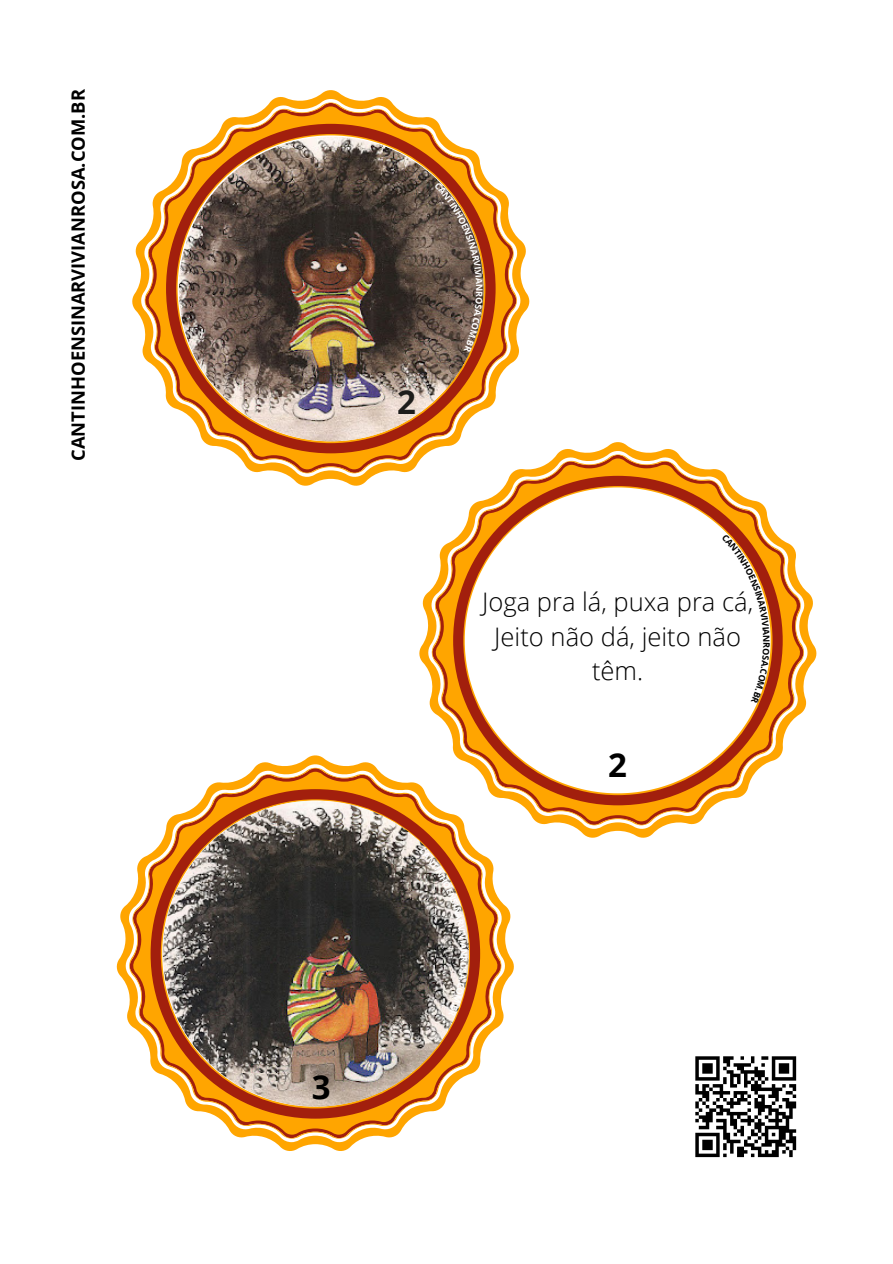
<style>
.page{position:relative;width:893px;height:1264px;background:#fff}
.page>*{position:absolute;margin:0;border:0;box-sizing:border-box;transform-origin:0 0}
.t1{font:700 33px "Open Sans";color:#000}
.t2{font:700 33px "Open Sans";color:#1d1d1b}
.t3{font:300 25.5px/34.8px "Open Sans";color:#000;text-align:center}
.t4{font:700 18.3px "Open Sans";color:#000}
</style>
<div class="page">
<svg style="left:132px;top:90px;width:398px;height:396px"></svg>
<svg style="left:140px;top:98px;width:381px;height:380px"></svg>
<svg style="left:143px;top:102px;width:375px;height:371px"></svg>
<svg style="left:166px;top:124px;width:329px;height:329px"></svg>
<svg style="left:178px;top:135px;width:305px;height:306px"></svg>
<svg style="left:418px;top:441px;width:399px;height:397px"></svg>
<svg style="left:427px;top:450px;width:381px;height:380px"></svg>
<svg style="left:430px;top:454px;width:375px;height:371px"></svg>
<svg style="left:453px;top:476px;width:329px;height:329px"></svg>
<svg style="left:464px;top:487px;width:306px;height:306px"></svg>
<svg style="left:116px;top:754px;width:399px;height:397px"></svg>
<svg style="left:124px;top:763px;width:382px;height:380px"></svg>
<svg style="left:128px;top:767px;width:374px;height:371px"></svg>
<svg style="left:151px;top:789px;width:329px;height:329px"></svg>
<svg style="left:162px;top:800px;width:306px;height:306px;background:#dd8534"></svg>
<img style="left:179px;top:137px;width:304px;height:304px;border-radius:50%">
<svg style="left:483px;top:568px;width:102px;height:83px"></svg>
<svg style="left:695px;top:1056px;width:102px;height:102px"></svg>
<img style="left:163px;top:800px;width:305px;height:306px;border-radius:50%">
<svg style="left:434px;top:182px;width:48px;height:170px;background:#7a5943"></svg>
<svg style="left:721px;top:533px;width:48px;height:171px"></svg>
<svg style="left:419px;top:846px;width:48px;height:171px;background:#998171"></svg>
<p class="t4" style="left:65px;top:461px;width:373px;rotate:-90deg">CANTINHOENSINARVIVIANROSA.COM.BR</p>
<p class="t2" style="left:397px;top:379px;width:20px">2</p>
<p class="t3" style="left:482px;top:583px;width:273px">Joga pra lá, puxa pra cá,<br>Jeito não dá, jeito não têm.</p>
<p class="t1" style="left:608px;top:741px;width:20px">2</p>
<p class="t1" style="left:312px;top:1063px;width:20px">3</p>
</div>
